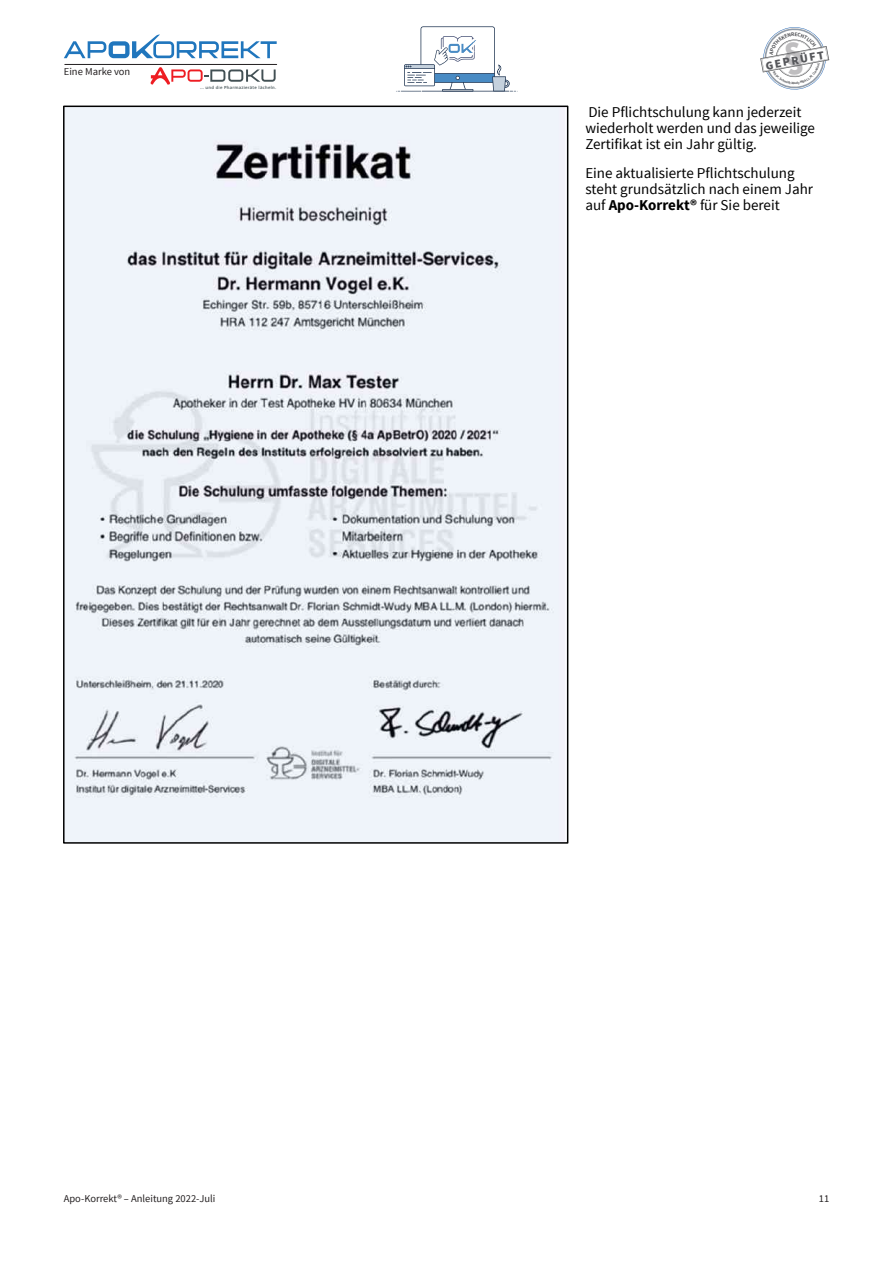
<style>
.page{position:relative;width:893px;height:1263px;background:#fff}
.page>*{position:absolute;margin:0;border:0;box-sizing:border-box;transform-origin:0 0}
.t1{font:15px/16.2px "Source Sans Pro";color:#000}
.t2{font:900 11.85px "Source Sans Pro";color:#56575b}
.t3{font:10.5px "Source Sans Pro";color:#231f20}
.t4{font:600 4.2px "Open Sans";letter-spacing:.06em;color:#425054}
.s1{font-weight:700}
</style>
<div class="page">
<svg style="left:396px;top:26px;width:121px;height:66px"></svg>
<svg style="left:64px;top:34px;width:213px;height:24px"></svg>
<hr style="left:65px;top:64px;width:212px;height:1px;background:#231f20">
<svg style="left:151px;top:67px;width:125px;height:18px"></svg>
<img style="left:66px;top:109px;width:499px;height:732px">
<svg style="left:760px;top:27px;width:69px;height:63px"></svg>
<p class="t3" style="left:64px;top:68px;width:68px">Eine Marke von</p>
<p class="t4" style="left:200px;top:86px;width:78px">... und die Pharmazieräte lächeln.</p>
<p class="t2" style="left:765px;top:61px;width:61px;rotate:-10deg">GEPRÜFT</p>
<p class="t1" style="left:585px;top:105px;width:231px">Die Pflichtschulung kann jederzeit wiederholt werden und das jeweilige<br>Zertifikat ist ein Jahr gültig.</p>
<p class="t1" style="left:585px;top:166px;width:229px">Eine aktualisierte Pflichtschulung steht grundsätzlich nach einem Jahr auf <span class="s1">Apo-Korrekt®</span> für Sie bereit</p>
<p class="t3" style="left:64px;top:1194px;width:153px">Apo-Korrekt® – Anleitung 2022-Juli</p>
<p class="t3" style="left:819px;top:1194px;width:12px">11</p>
</div>
